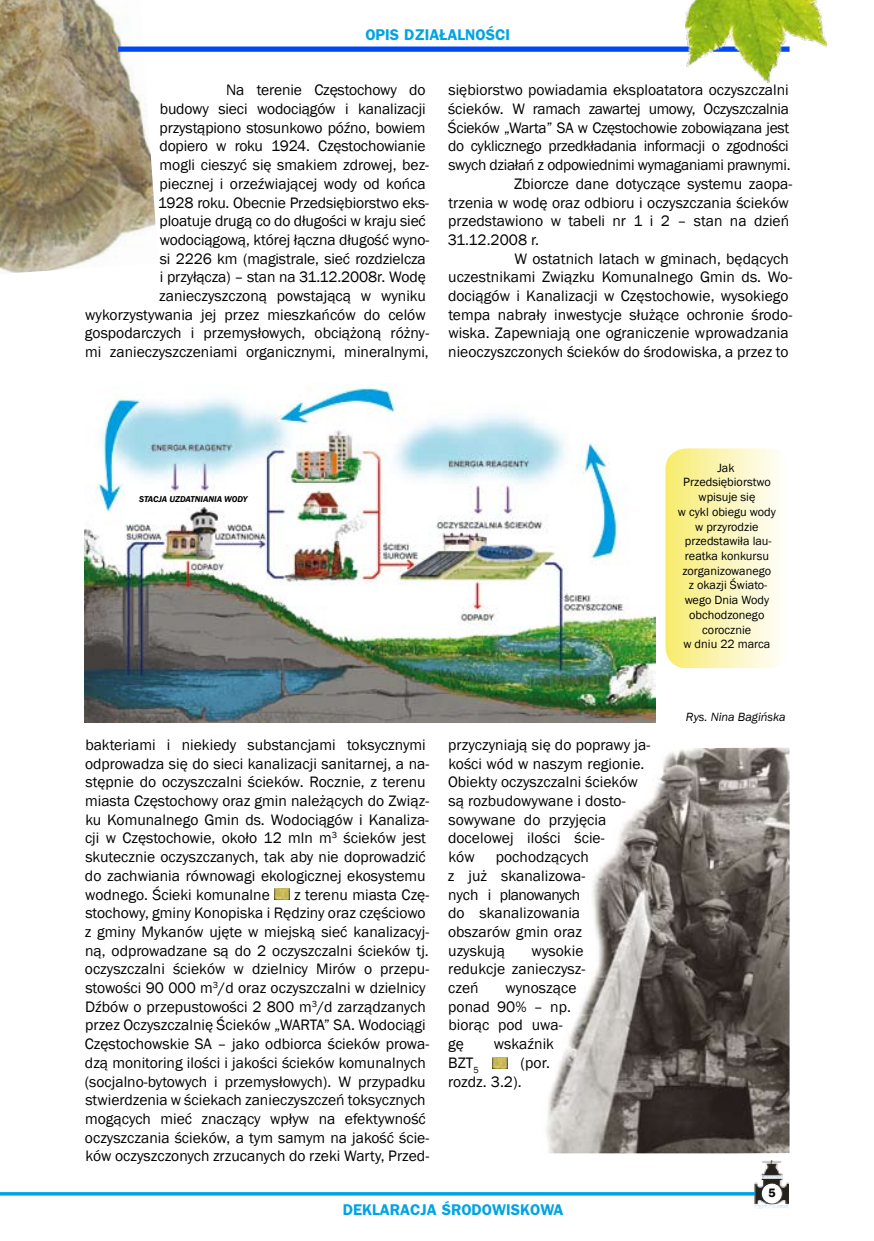
<style>
.page{position:relative;width:874px;height:1241px;background:#fff}
.page>*{position:absolute;margin:0;border:0;box-sizing:border-box;transform-origin:0 0}
.t1{font:15.58px/18.7px "Franklin Gothic";color:#000}
.t2{font:15.58px "Franklin Gothic";letter-spacing:-.02em;color:#000}
.t3{font:700 15.58px "Frankfurt Gothic";color:#00a4e2}
.t4{font:12.25px/14.7px "Franklin Gothic";color:#000;text-align:center}
.t5{font:italic 12.25px "Franklin Gothic";color:#000}
.t6{font:700 12.25px "Frankfurt Gothic";color:#000}
.t7{font:italic 600 8.75px "Franklin Gothic";color:#000}
</style>
<div class="page">
<img style="left:754px;top:1160px;width:34px;height:48px">
<div style="left:761px;top:1183px;width:20px;height:20px;background:#fff;border-radius:50%"></div>
<svg style="left:0;top:1192px;width:754px;height:3px;fill:#00a4e2"></svg>
<img style="left:0;top:0;width:156px;height:273px">
<img style="left:274px;top:888px;width:15px;height:11px">
<img style="left:492px;top:1057px;width:15px;height:11px">
<img style="left:546px;top:747px;width:243px;height:406px">
<div style="left:118px;top:46px;width:671px;height:6px;background:#0048f3"></div>
<img style="left:685px;top:0;width:140px;height:82px">
<img style="left:84px;top:385px;width:571px;height:337px">
<svg style="left:665px;top:448px;width:115px;height:220px"></svg>
<div style="left:137px;top:496px;width:119px;height:10px;background:#fff"></div>
<p class="t3" style="left:365px;top:26px;width:146px">OPIS DZIAŁALNOŚCI</p>
<p class="t1" style="left:85px;top:81px;width:346px;text-align:right">Na terenie Częstochowy do<br>budowy sieci wodociągów i kanalizacji przystąpiono stosunkowo późno, bowiem<br>dopiero w roku 1924. Częstochowianie<br>mogli cieszyć się smakiem zdrowej, bez-<br>piecznej i orzeźwiającej wody od końca<br>1928 roku. Obecnie Przedsiębiorstwo eks-<br>ploatuje drugą co do długości w kraju sieć wodociągową, której łączna długość wyno-<br>si 2226 km (magistrale, sieć rozdzielcza<br>i przyłącza) – stan na 31.12.2008r. Wodę zanieczyszczoną powstającą w wyniku wykorzystywania jej przez mieszkańców do celów gospodarczych i przemysłowych, obciążoną różny&shy;mi zanieczyszczeniami organicznymi, mineralnymi,</p>
<p class="t1" style="left:448px;top:81px;width:341px">siębiorstwo powiadamia eksploatatora oczyszczalni</p>
<p class="t2" style="left:448px;top:99px;width:342px">ścieków. W ramach zawartej umowy, Oczyszczalnia</p>
<p class="t2" style="left:448px;top:118px;width:342px">Ścieków „Warta” SA w Częstochowie zobowiązana jest</p>
<p class="t2" style="left:448px;top:136px;width:342px">do cyklicznego przedkładania informacji o zgodności</p>
<p class="t2" style="left:448px;top:155px;width:343px">swych działań z odpowiednimi wymaganiami prawnymi.</p>
<p class="t1" style="left:513px;top:174px;width:280px">Zbiorcze dane dotyczące systemu zaopa-</p>
<p class="t1" style="left:448px;top:193px;width:342px">trzenia w wodę oraz odbioru i oczyszczania ścieków</p>
<p class="t1" style="left:448px;top:212px;width:342px">przedstawiono w tabeli nr 1 i 2 – stan na dzień</p>
<p class="t1" style="left:447px;top:231px;width:93px">31.12.2008 r.</p>
<p class="t1" style="left:514px;top:249px;width:276px">W ostatnich latach w gminach, będących</p>
<p class="t1" style="left:448px;top:268px;width:345px">uczestnikami Związku Komunalnego Gmin ds. Wo-</p>
<p class="t1" style="left:448px;top:287px;width:342px">dociągów i Kanalizacji w Częstochowie, wysokiego</p>
<p class="t1" style="left:448px;top:305px;width:345px">tempa nabrały inwestycje służące ochronie środo-</p>
<p class="t1" style="left:448px;top:324px;width:342px">wiska. Zapewniają one ograniczenie wprowadzania</p>
<p class="t1" style="left:448px;top:343px;width:342px">nieoczyszczonych ścieków do środowiska, a przez to</p>
<p class="t7" style="left:139px;top:493px;width:110px">STACJA UZDATNIANIA WODY</p>
<p class="t1" style="left:85px;top:735px;width:346px">bakteriami i niekiedy substancjami toksycznymi odprowadza się do sieci kanalizacji sanitarnej, a na&shy;stępnie do oczyszczalni ścieków. Rocznie, z terenu miasta Częstochowy oraz gmin należących do Związ&shy;ku Komunalnego Gmin ds. Wodociągów i Kanaliza&shy;cji w Częstochowie, około 12 mln m<sup>3</sup> ścieków jest skutecznie oczyszczanych, tak aby nie doprowadzić do zachwiania równowagi ekologicznej ekosystemu wodnego. Ścieki komunalne</p>
<p class="t1" style="left:85px;top:885px;width:346px;text-indent:209px">z terenu miasta Czę&shy;stochowy, gminy Konopiska i Rędziny oraz częściowo z gminy Mykanów ujęte w miejską sieć kanalizacyj&shy;ną, odprowadzane są do 2 oczyszczalni ścieków tj. oczyszczalni ścieków w dzielnicy Mirów o przepu&shy;stowości 90 000 m<sup>3</sup>/d oraz oczyszczalni w dzielnicy Dźbów o przepustowości 2 800 m<sup>3</sup>/d zarządzanych przez Oczyszczalnię Ścieków „WARTA” SA. Wodociągi Częstochowskie SA – jako odbiorca ścieków prowa&shy;dzą monitoring ilości i jakości ścieków komunalnych (socjalno-bytowych i przemysłowych). W przypadku stwierdzenia w ściekach zanieczyszczeń toksycznych mogących mieć znaczący wpływ na efektywność oczyszczania ścieków, a tym samym na jakość ście&shy;ków oczyszczonych zrzucanych do rzeki Warty, Przed-</p>
<p class="t1" style="left:448px;top:735px;width:204px">przyczyniają się do poprawy ja&shy;kości wód w naszym regionie.<br>Obiekty oczyszczalni ścieków są rozbudowywane i dosto&shy;sowywane do przyjęcia docelowej ilości ście-<br>ków</p>
<p class="t1" style="left:447px;top:847px;width:142px;text-indent:48px">pochodzących z już skanalizowa&shy;nych i planowanych do skanalizowania obszarów gmin oraz uzyskują</p>
<p class="t1" style="left:448px;top:941px;width:139px;text-align:justify;text-indent:83px">wysokie redukcje zanieczysz&shy;czeń</p>
<p class="t1" style="left:448px;top:978px;width:130px;text-indent:57px">wynoszące ponad 90% – np. biorąc pod uwa&shy;gę</p>
<p class="t1" style="left:493px;top:1034px;width:62px">wskaźnik</p>
<p class="t1" style="left:448px;top:1053px;width:32px">BZT<sub>5</sub></p>
<p class="t1" style="left:448px;top:1053px;width:103px;text-indent:72px">(por. rozdz. 3.2).</p>
<p class="t4" style="left:677px;top:460px;width:99px">Jak<br>Przedsiębiorstwo wpisuje się<br>w cykl obiegu wody w przyrodzie przedstawiła lau&shy;reatka konkursu zorganizowanego<br>z okazji Świato&shy;wego Dnia Wody obchodzonego corocznie<br>w dniu 22 marca</p>
<p class="t5" style="left:685px;top:708px;width:101px">Rys. Nina Bagińska</p>
<p class="t6" style="left:767px;top:1185px;width:9px">5</p>
<p class="t3" style="left:342px;top:1200px;width:222px">DEKLARACJA ŚRODOWISKOWA</p>
</div>
